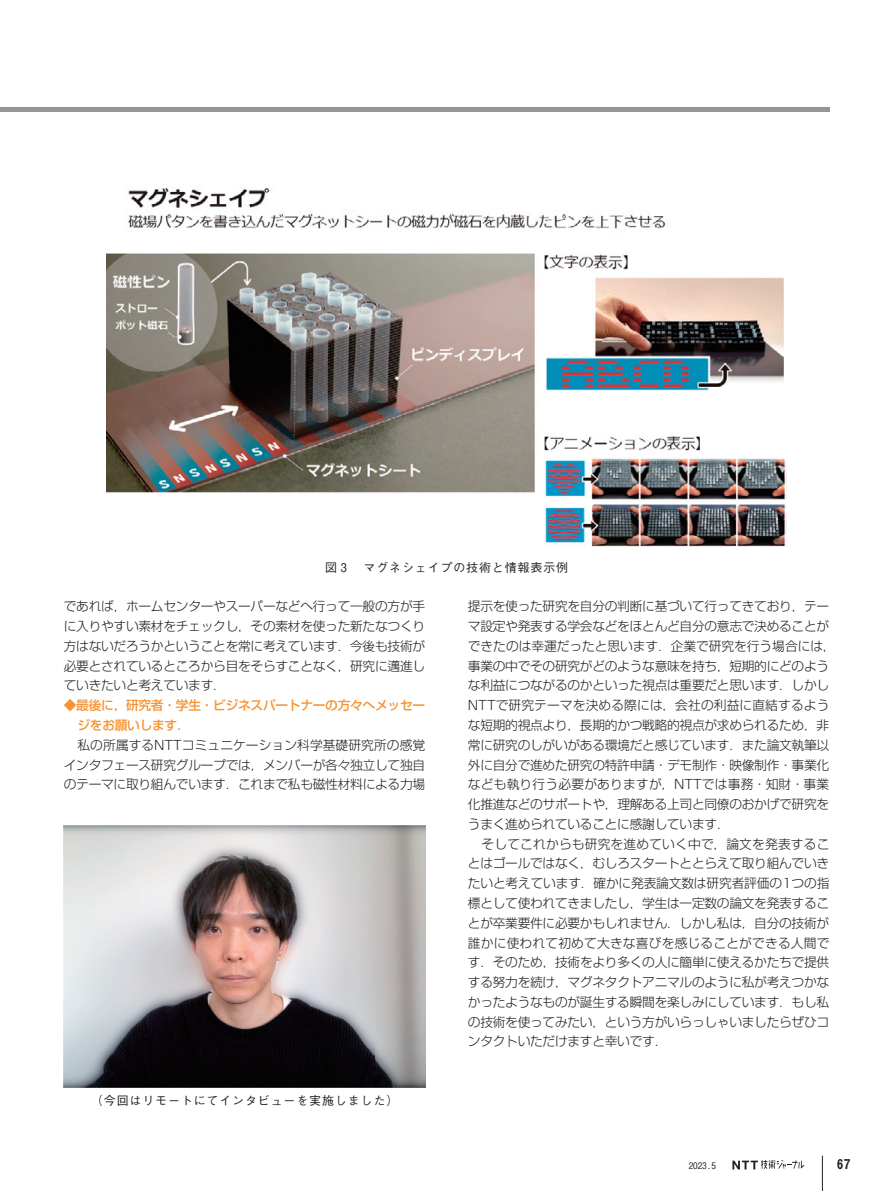
<style>
.page{position:relative;width:893px;height:1191px;background:#fff}
.page>*{position:absolute;margin:0;border:0;box-sizing:border-box;transform-origin:0 0}
.t1{font:13.5px "Midashi Go Pr 6 MB31";color:#231f20}
.t2{font:300 12.75px/19.8px "Shin Go Pr 6";letter-spacing:-.025em;color:#231f20;text-align:justify}
.t3{font:500 12.75px/19.8px "Shin Go Pr 6";letter-spacing:-.025em;color:#f79332}
.t4{font:500 12px "Gothic BBB Pr 6";letter-spacing:.07em;color:#231f20}
.t5{font:500 9px "Gothic BBB Pr 6";color:#231f20}
</style>
<div class="page">
<svg style="left:732px;top:1160px;width:73px;height:9px"></svg>
<hr style="left:822px;top:1155px;width:1px;height:36px;background:#231f20">
<img style="left:64px;top:826px;width:361px;height:261px">
<img style="left:106px;top:188px;width:681px;height:359px">
<hr style="left:0;top:107px;width:829px;height:4px;background:#939598">
<p class="t4" style="left:325px;top:558px;width:245px">図 3 　マグネシェイプの技術と情報表示例</p>
<p class="t2" style="left:64px;top:595px;width:363px">であれば，ホームセンターやスーパーなどへ行って一般の方が手に入りやすい素材をチェックし，その素材を使った新たなつくり方はないだろうかということを常に考えています．今後も技術が必要とされているところから目をそらすことなく，研究に邁進していきたいと考えています．</p>
<p class="t3" style="left:77px;top:695px;width:349px;text-indent:-14px">◆最後に，研究者･学生･ビジネスパートナーの方々へメッセージをお願いします．</p>
<p class="t2" style="left:64px;top:734px;width:363px;text-indent:14px">私の所属するNTTコミュニケーション科学基礎研究所の感覚インタフェース研究グループでは，メンバーが各々独立して独自のテーマに取り組んでいます．これまで私も磁性材料による力場</p>
<p class="t4" style="left:91px;top:1091px;width:309px">（今回はリモートにてインタビューを実施しました）</p>
<p class="t2" style="left:468px;top:595px;width:369px;text-align:left">提示を使った研究を自分の判断に基づいて行ってきており，テーマ設定や発表する学会などをほとんど自分の意志で決めることができたのは幸運だったと思います．企業で研究を行う場合には，事業の中でその研究がどのような意味を持ち，短期的にどのような利益につながるのかといった視点は重要だと思います．しかしNTTで研究テーマを決める際には，会社の利益に直結するような短期的視点より，長期的かつ戦略的視点が求められるため，非常に研究のしがいがある環境だと感じています．また論文執筆以外に自分で進めた研究の特許申請・デモ制作・映像制作・事業化なども執り行う必要がありますが，NTTでは事務・知財・事業化推進などのサポートや，理解ある上司と同僚のおかげで研究をうまく進められていることに感謝しています．</p>
<p class="t2" style="left:468px;top:832px;width:363px;text-indent:14px">そしてこれからも研究を進めていく中で，論文を発表することはゴールではなく，むしろスタートととらえて取り組んでいきたいと考えています．確かに発表論文数は研究者評価の1つの指標として使われてきましたし，学生は一定数の論文を発表することが卒業要件に必要かもしれません．しかし私は，自分の技術が誰かに使われて初めて大きな喜びを感じることができる人間です．そのため，技術をより多くの人に簡単に使えるかたちで提供する努力を続け，マグネタクトアニマルのように私が考えつかなかったようなものが誕生する瞬間を楽しみにしています．もし私の技術を使ってみたい，という方がいらっしゃいましたらぜひコンタク卜いただけますと幸いです．</p>
<p class="t5" style="left:689px;top:1158px;width:29px">2023.5</p>
<p class="t1" style="left:837px;top:1153px;width:15px">6₇</p>
</div>
